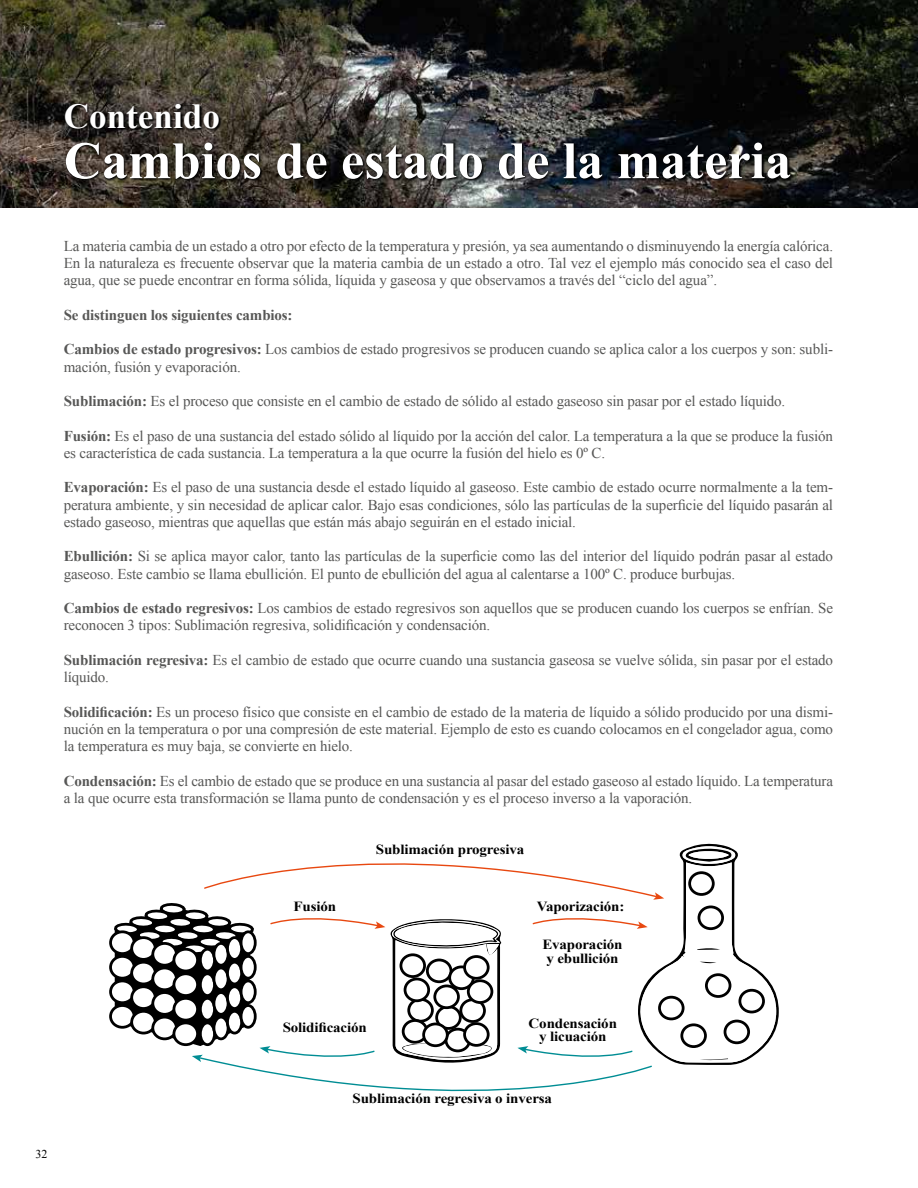
<style>
.page{position:relative;width:918px;height:1188px;background:#fff}
.page>*{position:absolute;margin:0;border:0;box-sizing:border-box;transform-origin:0 0}
.t1{font:700 52.5px "Times New Roman";color:#fff}
.t2{font:700 35.1px "Times New Roman";color:#fff}
.t3{font:15px/17.2px "Times New Roman";letter-spacing:-.01em;color:#575756}
.t4{font:700 15px "Times New Roman";letter-spacing:-.01em;color:#575756}
.t5{font:700 13.95px/14px "Times New Roman";letter-spacing:-.01em;color:#000;text-align:center;scale:1.08 1}
.t6{font:12px "Times New Roman";color:#000}
.s1{font-weight:700}
</style>
<div class="page">
<img style="left:0;top:0;width:918px;height:207px">
<svg style="left:65px;top:142px;width:729px;height:40px;background:#242322"></svg>
<svg style="left:65px;top:104px;width:157px;height:27px;background:#2a2522"></svg>
<div style="left:109px;top:930px;width:27px;height:25px;border:3px solid #000;border-radius:50%"></div>
<div style="left:109px;top:955px;width:27px;height:25px;border:3px solid #000;border-radius:50%"></div>
<div style="left:109px;top:980px;width:27px;height:24px;border:3px solid #000;border-radius:50%"></div>
<div style="left:109px;top:1004px;width:27px;height:25px;border:3px solid #000;border-radius:50%"></div>
<svg style="left:229px;top:1065px;width:423px;height:27px"></svg>
<svg style="left:111px;top:843px;width:668px;height:222px"></svg>
<h2 class="t2" style="left:64px;top:92px;width:158px">Contenido</h2>
<h1 class="t1" style="left:64px;top:124px;width:729px">Cambios de estado de la materia</h1>
<p class="t3" style="left:64px;top:237px;width:771px;text-align:justify">La materia cambia de un estado a otro por efecto de la temperatura y presión, ya sea aumentando o disminuyendo la energía calórica.<br>En la naturaleza es frecuente observar que la materia cambia de un estado a otro. Tal vez el ejemplo más conocido sea el caso del agua, que se puede encontrar en forma sólida, líquida y gaseosa y que observamos a través del “ciclo del agua”.</p>
<p class="t4" style="left:64px;top:305px;width:230px">Se distinguen los siguientes cambios:</p>
<p class="t3" style="left:64px;top:341px;width:771px"><span class="s1">Cambios de estado progresivos:</span> Los cambios de estado progresivos se producen cuando se aplica calor a los cuerpos y son: subli&shy;mación, fusión y evaporación.</p>
<p class="t3" style="left:64px;top:392px;width:723px"><span class="s1">Sublimación:</span> Es el proceso que consiste en el cambio de estado de sólido al estado gaseoso sin pasar por el estado líquido.</p>
<p class="t3" style="left:64px;top:427px;width:771px"><span class="s1">Fusión:</span> Es el paso de una sustancia del estado sólido al líquido por la acción del calor. La temperatura a la que se produce la fusión es característica de cada sustancia. La temperatura a la que ocurre la fusión del hielo es 0º C.</p>
<p class="t3" style="left:64px;top:479px;width:771px;text-align:justify"><span class="s1">Evaporación:</span> Es el paso de una sustancia desde el estado líquido al gaseoso. Este cambio de estado ocurre normalmente a la tem&shy;peratura ambiente, y sin necesidad de aplicar calor. Bajo esas condiciones, sólo las partículas de la superficie del líquido pasarán al estado gaseoso, mientras que aquellas que están más abajo seguirán en el estado inicial.</p>
<p class="t3" style="left:64px;top:548px;width:771px"><span class="s1">Ebullición:</span> Si se aplica mayor calor, tanto las partículas de la superficie como las del interior del líquido podrán pasar al estado gaseoso. Este cambio se llama ebullición. El punto de ebullición del agua al calentarse a 100º C. produce burbujas.</p>
<p class="t3" style="left:64px;top:599px;width:771px"><span class="s1">Cambios de estado regresivos:</span> Los cambios de estado regresivos son aquellos que se producen cuando los cuerpos se enfrían. Se reconocen 3 tipos: Sublimación regresiva, solidificación y condensación.</p>
<p class="t3" style="left:64px;top:651px;width:771px"><span class="s1">Sublimación regresiva:</span> Es el cambio de estado que ocurre cuando una sustancia gaseosa se vuelve sólida, sin pasar por el estado líquido.</p>
<p class="t3" style="left:64px;top:703px;width:771px;text-align:justify"><span class="s1">Solidificación:</span> Es un proceso físico que consiste en el cambio de estado de la materia de líquido a sólido producido por una dismi&shy;nución en la temperatura o por una compresión de este material. Ejemplo de esto es cuando colocamos en el congelador agua, como la temperatura es muy baja, se convierte en hielo.</p>
<p class="t3" style="left:64px;top:772px;width:771px"><span class="s1">Condensación:</span> Es el cambio de estado que se produce en una sustancia al pasar del estado gaseoso al estado líquido. La temperatura a la que ocurre esta transformación se llama punto de condensación y es el proceso inverso a la vaporación.</p>
<p class="t5" style="left:376px;top:842px;width:139px">Sublimación progresiva</p>
<p class="t5" style="left:293px;top:899px;width:41px">Fusión</p>
<p class="t5" style="left:537px;top:899px;width:83px">Vaporización:</p>
<p class="t5" style="left:542px;top:937px;width:76px;text-align:left">Evaporación y ebullición</p>
<p class="t6" style="left:36px;top:1146px;width:13px">32</p>
<p class="t5" style="left:283px;top:1020px;width:79px">Solidificación</p>
<p class="t5" style="left:529px;top:1016px;width:83px">Condensación y licuación</p>
<p class="t5" style="left:353px;top:1091px;width:186px">Sublimación regresiva o inversa</p>
</div>
